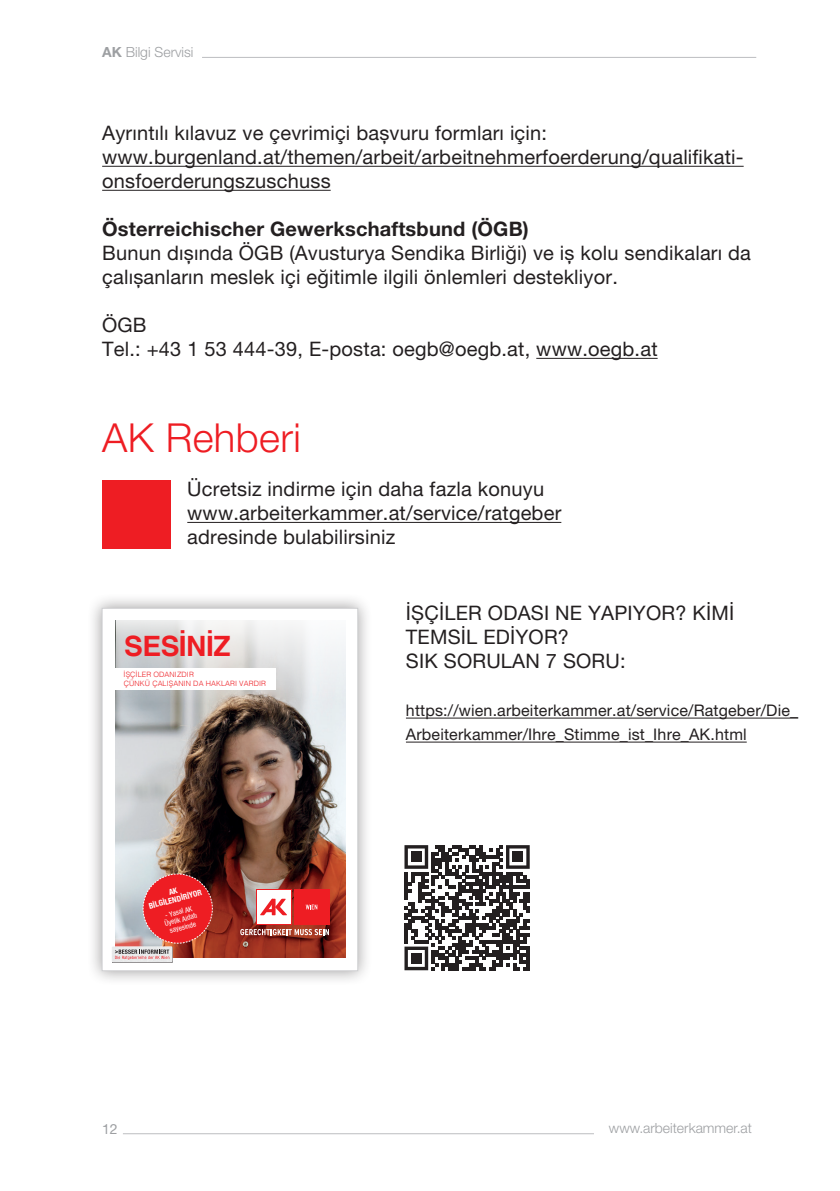
<style>
.page{position:relative;width:840px;height:1191px;background:#fff}
.page>*{position:absolute;margin:0;border:0;box-sizing:border-box;transform-origin:0 0}
.t1{font:300 40px "Helvetica Neue LT Std";letter-spacing:.01em;color:#ee1d23}
.t2{font:700 28px "Helvetica";letter-spacing:-.015em;color:#ee1d23}
.t3{font:20px/24px "Helvetica Neue LT Pro";letter-spacing:.01em;color:#231f20}
.t4{font:700 20px "Helvetica Neue LT Pro";letter-spacing:.01em;color:#231f20}
.t5{font:16px/24px "Helvetica Neue LT Pro";letter-spacing:.01em;color:#231f20}
.t6{font:300 14px "Helvetica Neue LT Std";color:#9d9fa2}
.t7{font:14px "Helvetica Neue LT Std";color:#9d9fa2}
.t8{font:700 condensed 8px/8.6px "Helvetica Neue";color:#fff;text-align:center}
.t9{font:300 7.4px/8.6px "Helvetica";letter-spacing:.01em;color:#ee1d23}
.t10{font:condensed 7.4px/8px "Helvetica Neue LT Std";color:#fff;text-align:center}
.s1{font-weight:700}
</style>
<div class="page">
<hr style="left:123px;top:1133px;width:470px;height:1px;background:#bcbdc0">
<hr style="left:202px;top:57px;width:553px;height:1px;background:#bcbdc0">
<hr style="left:102px;top:166px;width:641px;height:1px;background:#231f20">
<hr style="left:102px;top:190px;width:228px;height:1px;background:#231f20">
<hr style="left:536px;top:358px;width:121px;height:1px;background:#231f20">
<hr style="left:187px;top:522px;width:374px;height:1px;background:#231f20">
<div style="left:102px;top:480px;width:68px;height:68px;background:#ee1d23"></div>
<div style="left:87px;top:593px;width:286px;height:393px;background:#231f20;opacity:.43"></div>
<div style="left:102px;top:608px;width:255px;height:362px;background:#fff"></div>
<img style="left:115px;top:621px;width:230px;height:336px">
<svg style="left:116px;top:620px;width:229px;height:113px"></svg>
<svg style="left:256px;top:889px;width:35px;height:35px"></svg>
<div style="left:257px;top:890px;width:33px;height:33px;background:#fff"></div>
<svg style="left:260px;top:898px;width:27px;height:17px"></svg>
<div style="left:294px;top:889px;width:35px;height:35px;background:#ee1d23"></div>
<svg style="left:305px;top:904px;width:12px;height:5px"></svg>
<svg style="left:240px;top:929px;width:89px;height:6px"></svg>
<img style="left:112px;top:946px;width:60px;height:16px">
<svg style="left:115px;top:949px;width:54px;height:10px"></svg>
<div style="left:103px;top:668px;width:173px;height:21px;background:#fff"></div>
<svg style="left:142px;top:873px;width:71px;height:70px;background:#d8373a"></svg>
<svg style="left:358px;top:970px;width:5px;height:5px"></svg>
<div style="left:102px;top:608px;width:256px;height:363px;border:1px solid #cfd0d2"></div>
<hr style="left:405px;top:717px;width:392px;height:1px;background:#231f20">
<hr style="left:405px;top:741px;width:341px;height:1px;background:#231f20">
<svg style="left:404px;top:845px;width:125px;height:125px"></svg>
<div style="left:411px;top:852px;width:10px;height:10px;background:#231f20"></div>
<div style="left:512px;top:852px;width:10px;height:10px;background:#231f20"></div>
<div style="left:411px;top:953px;width:10px;height:10px;background:#231f20"></div>
<p class="t6" style="left:102px;top:43px;width:93px"><span class="s1">AK</span> Bilgi Servisi</p>
<p class="t3" style="left:102px;top:121px;width:642px">Ayrıntılı kılavuz ve çevrimiçi başvuru formları için: www.burgenland.at/themen/arbeit/arbeitnehmerfoerderung/qualifikati&shy;onsfoerderungszuschuss</p>
<p class="t4" style="left:102px;top:217px;width:428px">Österreichischer Gewerkschaftsbund (ÖGB)</p>
<p class="t3" style="left:102px;top:241px;width:650px">Bunun dışında ÖGB (Avusturya Sendika Birliği) ve iş kolu sendikaları da çalışanların meslek içi eğitimle ilgili önlemleri destekliyor.</p>
<p class="t3" style="left:102px;top:313px;width:556px">ÖGB<br>Tel.: +43 1 53 444-39, E-posta: oegb@oegb.at, www.oegb.at</p>
<h1 class="t1" style="left:102px;top:414px;width:200px">AK Rehberi</h1>
<p class="t3" style="left:187px;top:477px;width:375px">Ücretsiz indirme için daha fazla konuyu www.arbeiterkammer.at/service/ratgeber adresinde bulabilirsiniz</p>
<h2 class="t2" style="left:124px;top:628px;width:108px">SESİNİZ</h2>
<p class="t9" style="left:123px;top:669px;width:144px">İŞÇİLER ODANIZDIR<br>ÇÜNKÜ ÇALIŞANIN DA HAKLARI VARDIR</p>
<p class="t8" style="left:145px;top:893px;width:56px;rotate:-15deg">AK<br>BİLGİLENDİRİYOR</p>
<p class="t10" style="left:161px;top:912px;width:35px;rotate:-15deg">- Yasal AK<br>Üyelik Aidatı sayesinde</p>
<p class="t3" style="left:405px;top:601px;width:326px">İŞÇİ LER ODASI NE YAPIYOR? Kİ Mİ<br>TEMSİ L EDİYOR?<br>SIK SORULAN 7 SORU:</p>
<p class="t5" style="left:405px;top:698px;width:393px">https://wien.arbeiterkammer.at/service/Ratgeber/Die_<br>Arbeiterkammer/Ihre_Stimme_ist_Ihre_AK.html</p>
<p class="t7" style="left:102px;top:1120px;width:17px">12</p>
<p class="t6" style="left:608px;top:1119px;width:144px">www.arbeiterkammer.at</p>
</div>
